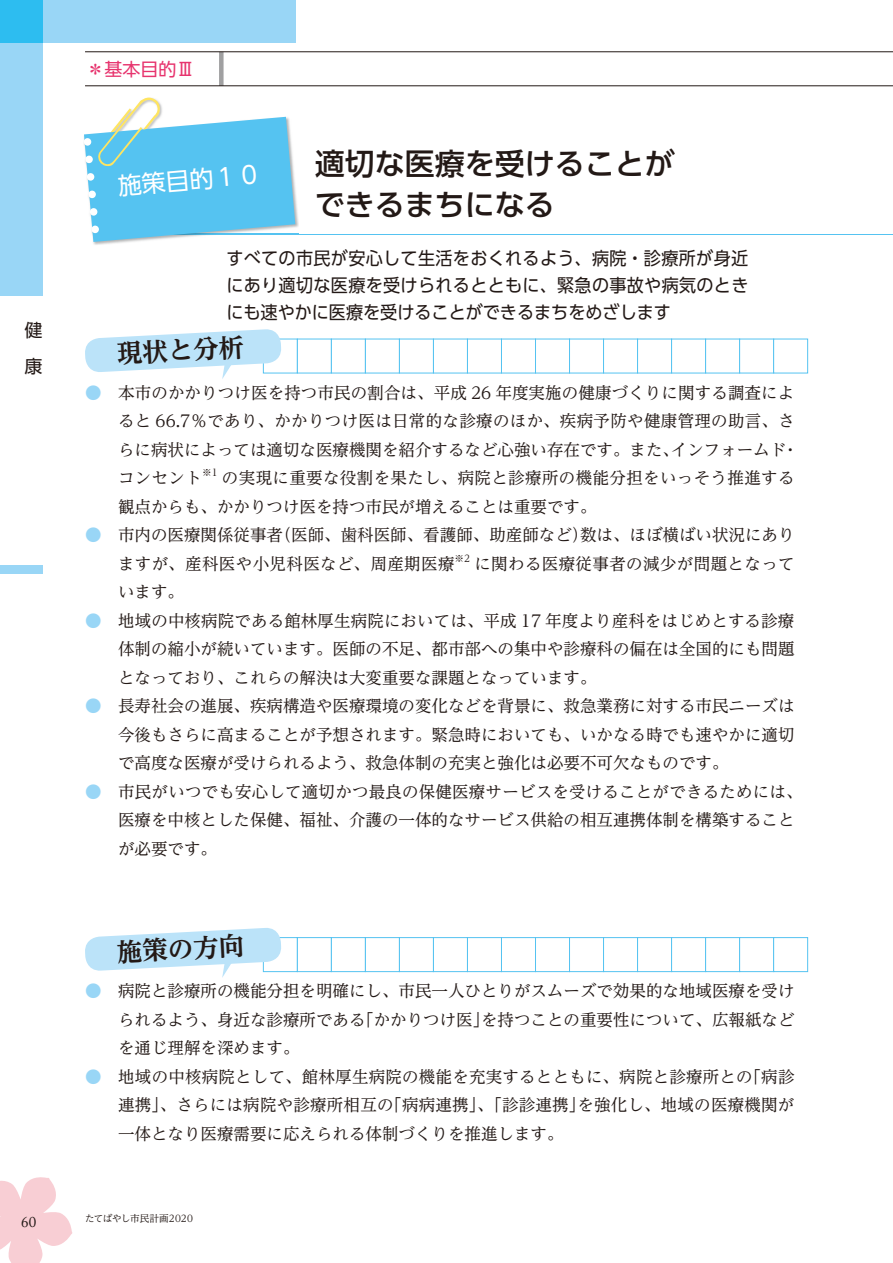
<style>
.page{position:relative;width:893px;height:1263px;background:#fff}
.page>*{position:absolute;margin:0;border:0;box-sizing:border-box;transform-origin:0 0}
.t1{font:500 30px/40.5px "UD Shin Go Pro";color:#231916}
.t2{font:700 25.5px "UD Reimin Pro";color:#231916}
.t3{font:24px "UD Shin Go Pro";color:#fff}
.t4{font:18px/27px "UD Shin Go Pro";color:#231916;text-align:justify;scale:.95 1}
.t5{font:18px "UD Shin Go Pro";color:#e7346e}
.t6{font:18px/36px "UD Shin Go Pro";color:#231916}
.t7{font:16.5px/28.5px "UD Reimin Pro";color:#231916}
.t8{font:16.5px "UD Reimin Pro";letter-spacing:.025em;color:#231916}
.t9{font:16.5px "UD Reimin Pro";letter-spacing:.02em;color:#231916}
.t10{font:15px "Adobe Caslon Pro";color:#231916}
.t11{font:9.6px "UD Reimin Pro";color:#231916}
.s1{color:#99d6f6}
</style>
<div class="page">
<hr style="left:98px;top:234px;width:795px;height:1px;background:#55c3f1">
<img style="left:93px;top:188px;width:206px;height:57px">
<svg style="left:84px;top:97px;width:211px;height:145px"></svg>
<div style="left:297px;top:339px;width:35px;height:34px;background:#fff;border:1px solid #55c3f1"></div>
<div style="left:331px;top:339px;width:35px;height:34px;background:#fff;border:1px solid #55c3f1"></div>
<div style="left:365px;top:339px;width:35px;height:34px;background:#fff;border:1px solid #55c3f1"></div>
<div style="left:399px;top:339px;width:35px;height:34px;background:#fff;border:1px solid #55c3f1"></div>
<div style="left:433px;top:339px;width:35px;height:34px;background:#fff;border:1px solid #55c3f1"></div>
<div style="left:467px;top:339px;width:35px;height:34px;background:#fff;border:1px solid #55c3f1"></div>
<div style="left:501px;top:339px;width:35px;height:34px;background:#fff;border:1px solid #55c3f1"></div>
<div style="left:535px;top:339px;width:35px;height:34px;background:#fff;border:1px solid #55c3f1"></div>
<div style="left:569px;top:339px;width:35px;height:34px;background:#fff;border:1px solid #55c3f1"></div>
<div style="left:603px;top:339px;width:35px;height:34px;background:#fff;border:1px solid #55c3f1"></div>
<div style="left:637px;top:339px;width:35px;height:34px;background:#fff;border:1px solid #55c3f1"></div>
<div style="left:671px;top:339px;width:35px;height:34px;background:#fff;border:1px solid #55c3f1"></div>
<div style="left:705px;top:339px;width:35px;height:34px;background:#fff;border:1px solid #55c3f1"></div>
<div style="left:739px;top:339px;width:35px;height:34px;background:#fff;border:1px solid #55c3f1"></div>
<div style="left:773px;top:339px;width:35px;height:34px;background:#fff;border:1px solid #55c3f1"></div>
<svg style="left:85px;top:329px;width:197px;height:50px"></svg>
<div style="left:263px;top:937px;width:35px;height:35px;background:#fff;border:1px solid #55c3f1"></div>
<div style="left:297px;top:937px;width:35px;height:35px;background:#fff;border:1px solid #55c3f1"></div>
<div style="left:331px;top:937px;width:35px;height:35px;background:#fff;border:1px solid #55c3f1"></div>
<div style="left:365px;top:937px;width:35px;height:35px;background:#fff;border:1px solid #55c3f1"></div>
<div style="left:399px;top:937px;width:35px;height:35px;background:#fff;border:1px solid #55c3f1"></div>
<div style="left:433px;top:937px;width:35px;height:35px;background:#fff;border:1px solid #55c3f1"></div>
<div style="left:467px;top:937px;width:35px;height:35px;background:#fff;border:1px solid #55c3f1"></div>
<div style="left:501px;top:937px;width:35px;height:35px;background:#fff;border:1px solid #55c3f1"></div>
<div style="left:535px;top:937px;width:35px;height:35px;background:#fff;border:1px solid #55c3f1"></div>
<div style="left:569px;top:937px;width:35px;height:35px;background:#fff;border:1px solid #55c3f1"></div>
<div style="left:603px;top:937px;width:35px;height:35px;background:#fff;border:1px solid #55c3f1"></div>
<div style="left:637px;top:937px;width:35px;height:35px;background:#fff;border:1px solid #55c3f1"></div>
<div style="left:671px;top:937px;width:35px;height:35px;background:#fff;border:1px solid #55c3f1"></div>
<div style="left:705px;top:937px;width:35px;height:35px;background:#fff;border:1px solid #55c3f1"></div>
<div style="left:739px;top:937px;width:35px;height:35px;background:#fff;border:1px solid #55c3f1"></div>
<div style="left:773px;top:937px;width:35px;height:35px;background:#fff;border:1px solid #55c3f1"></div>
<svg style="left:85px;top:928px;width:197px;height:50px"></svg>
<div style="left:43px;top:0;width:253px;height:43px;background:#99d6f6"></div>
<div style="left:0;top:43px;width:43px;height:253px;background:#99d6f6"></div>
<div style="left:0;top:0;width:43px;height:43px;background:#2dbdf0"></div>
<div style="left:219px;top:52px;width:5px;height:34px;background:#a0a0a1"></div>
<hr style="left:85px;top:52px;width:808px;height:1px;background:#231916">
<hr style="left:85px;top:86px;width:808px;height:1px;background:#231916">
<div style="left:0;top:566px;width:43px;height:8px;background:#99d6f6"></div>
<svg style="left:0;top:1177px;width:72px;height:86px"></svg>
<p class="t6" style="left:25px;top:312px;width:19px">健康</p>
<p class="t5" style="left:87px;top:55px;width:109px">＊基本目的Ⅲ</p>
<h3 class="t3" style="left:116px;top:167px;width:145px;rotate:-5deg">施策目的１０</h3>
<h1 class="t1" style="left:315px;top:143px;width:361px">適切な医療を受けることができるまちになる</h1>
<p class="t4" style="left:226px;top:244px;width:551px">すべての市民が安心して生活をおくれるよう、病院・診療所が身近にあり適切な医療を受けられるとともに、緊急の事故や病気のときにも速やかに医療を受けることができるまちをめざします</p>
<h2 class="t2" style="left:116px;top:333px;width:129px;rotate:-3deg">現状と分析</h2>
<p class="t7" style="left:118px;top:378px;width:682px;text-indent:-33px"><span class="s1">●</span>　本市のかかりつけ医を持つ市民の割合は、平成 26 年度実施の健康づくりに関する調査によると 66.7％であり、かかりつけ医は日常的な診療のほか、疾病予防や健康管理の助言、さらに病状によっては適切な医療機関を紹介するなど心強い存在です。また、インフォームド・コンセント</p>
<p class="t11" style="left:202px;top:465px;width:17px">※1</p>
<p class="t9" style="left:222px;top:464px;width:574px">の実現に重要な役割を果たし、病院と診療所の機能分担をいっそう推進する</p>
<p class="t7" style="left:118px;top:492px;width:480px">観点からも、かかりつけ医を持つ市民が増えることは重要です。</p>
<p class="t7" style="left:85px;top:520px;width:711px"><span class="s1">●　</span>市内の医療関係従事者（医師、歯科医師、看護師、助産師など）数は、ほぼ横ばい状況にあり</p>
<p class="t8" style="left:118px;top:550px;width:338px">ますが、産科医や小児科医など、周産期医療</p>
<p class="t11" style="left:455px;top:550px;width:17px">※2</p>
<p class="t8" style="left:474px;top:550px;width:322px">に関わる医療従事者の減少が問題となって</p>
<p class="t7" style="left:118px;top:577px;width:67px">います。</p>
<p class="t7" style="left:85px;top:606px;width:711px"><span class="s1">●　</span>地域の中核病院である館林厚生病院においては、平成 17 年度より産科をはじめとする診療</p>
<p class="t7" style="left:118px;top:634px;width:678px">体制の縮小が続いています。医師の不足、都市部への集中や診療科の偏在は全国的にも問題</p>
<p class="t7" style="left:118px;top:663px;width:480px">となっており、これらの解決は大変重要な課題となっています。</p>
<p class="t7" style="left:85px;top:691px;width:711px"><span class="s1">●　</span>長寿社会の進展、疾病構造や医療環境の変化などを背景に、救急業務に対する市民ニーズは</p>
<p class="t7" style="left:118px;top:720px;width:678px">今後もさらに高まることが予想されます。緊急時においても、いかなる時でも速やかに適切</p>
<p class="t7" style="left:118px;top:748px;width:612px">で高度な医療が受けられるよう、救急体制の充実と強化は必要不可欠なものです。</p>
<p class="t7" style="left:85px;top:777px;width:719px"><span class="s1">●　</span>市民がいつでも安心して適切かつ最良の保健医療サービスを受けることができるためには、</p>
<p class="t7" style="left:118px;top:805px;width:678px">医療を中核とした保健、福祉、介護の一体的なサービス供給の相互連携体制を構築すること</p>
<p class="t7" style="left:118px;top:834px;width:100px">が必要です。</p>
<h2 class="t2" style="left:116px;top:931px;width:129px;rotate:-3deg">施策の方向</h2>
<p class="t7" style="left:85px;top:976px;width:711px"><span class="s1">●</span>　病院と診療所の機能分担を明確にし、市民一人ひとりがスムーズで効果的な地域医療を受け</p>
<p class="t7" style="left:118px;top:1005px;width:678px">られるよう、身近な診療所である「かかりつけ医」を持つことの重要性について、広報紙など</p>
<p class="t7" style="left:118px;top:1033px;width:183px">を通じ理解を深めます。</p>
<p class="t7" style="left:85px;top:1062px;width:711px"><span class="s1">●　</span>地域の中核病院として、館林厚生病院の機能を充実するとともに、病院と診療所との「病診</p>
<p class="t7" style="left:118px;top:1090px;width:678px">連携」、さらには病院や診療所相互の「病病連携」、「診診連携」を強化し、地域の医療機関が</p>
<p class="t7" style="left:118px;top:1119px;width:447px">一体となり医療需要に応えられる体制づくりを推進します。</p>
<p class="t10" style="left:21px;top:1213px;width:16px">60</p>
<p class="t11" style="left:85px;top:1210px;width:109px">たてばやし市民計画2020</p>
</div>
